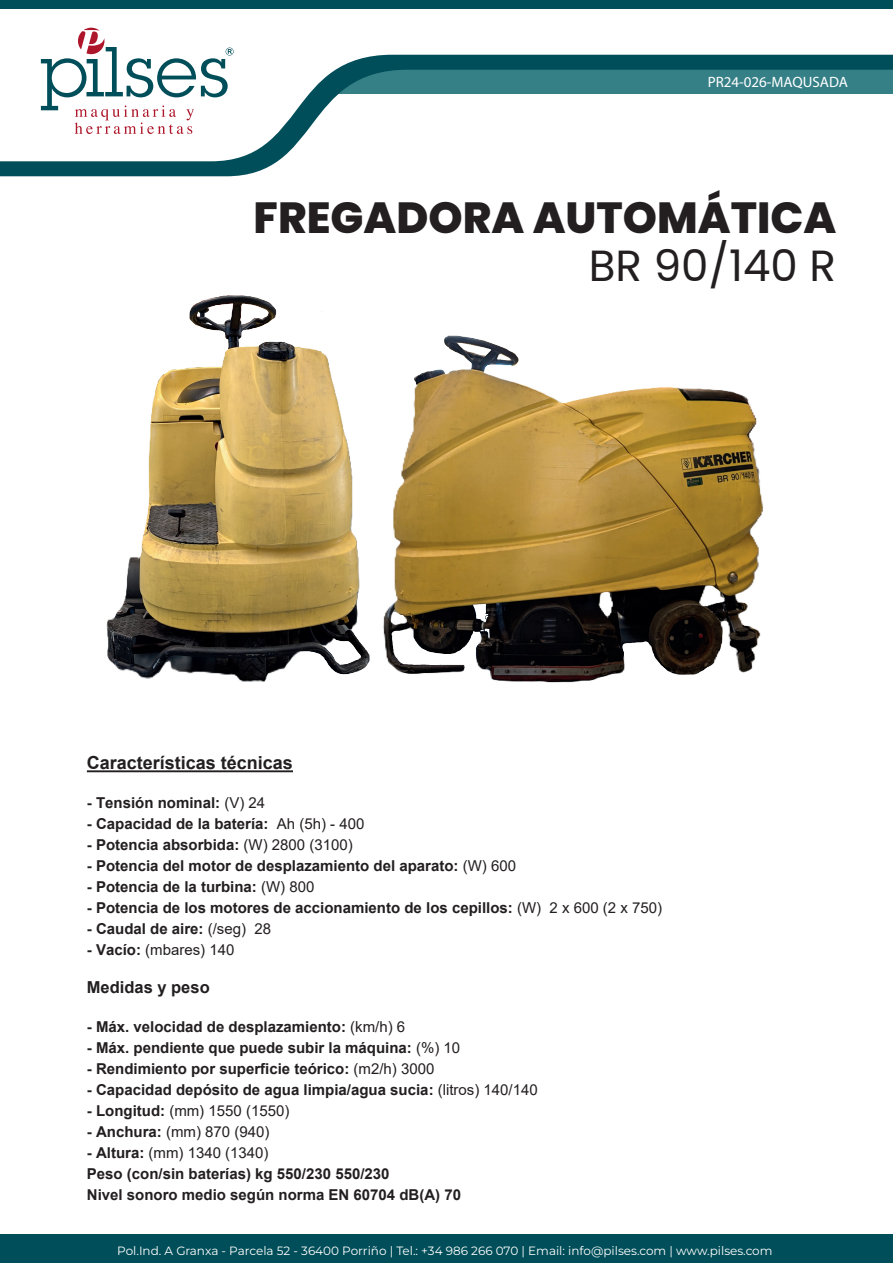
<style>
.page{position:relative;width:893px;height:1263px;background:#fff}
.page>*{position:absolute;margin:0;border:0;box-sizing:border-box;transform-origin:0 0}
.t1{font:800 43.5px "Poppins";color:#231f20}
.t2{font:43.5px "Poppins";color:#231f20}
.t3{font:700 18px "Arial";color:#231f20}
.t4{font:700 16.5px "Arial";color:#231f20}
.t5{font:700 15px/21px "Arial";color:#231f20}
.t6{font:15px "Arial";color:#231f20}
.t7{font:15px "Myriad Pro";color:#fff}
.t8{font:12px "Montserrat";color:#fff}
.s1{font-weight:400}
.s2{font-weight:700}
</style>
<div class="page">
<svg style="left:0;top:161px;width:278px;height:15px;background:#115a64"></svg>
<svg style="left:40px;top:27px;width:853px;height:134px"></svg>
<svg style="left:41px;top:28px;width:193px;height:106px"></svg>
<div style="left:0;top:0;width:893px;height:9px;background:#004e59"></div>
<img style="left:106px;top:295px;width:260px;height:387px">
<img style="left:366px;top:335px;width:397px;height:348px">
<div style="left:0;top:1234px;width:893px;height:29px;background:#004e59"></div>
<hr style="left:87px;top:770px;width:206px;height:2px;background:#231f20">
<p class="t7" style="left:708px;top:73px;width:142px">PR24-026-MAQUSADA</p>
<h1 class="t1" style="left:254px;top:192px;width:584px">FREGADORA AUTOMÁTICA</h1>
<h1 class="t2" style="left:589px;top:240px;width:249px">BR 90/140 R</h1>
<p class="t3" style="left:87px;top:750px;width:208px">Características técnicas</p>
<p class="t5" style="left:87px;top:793px;width:180px">- Tensión nominal: <span class="s1">(V) 24</span></p>
<p class="t5" style="left:87px;top:814px;width:279px">- Capacidad de la batería: <span class="s1">Ah (5h) - 400</span></p>
<p class="t5" style="left:87px;top:835px;width:267px">- Potencia absorbida: <span class="s1">(W) 2800 (3100)</span></p>
<p class="t5" style="left:87px;top:856px;width:431px">- Potencia del motor de desplazamiento del aparato: <span class="s1">(W) 600</span></p>
<p class="t5" style="left:87px;top:877px;width:229px">- Potencia de la turbina: <span class="s1">(W) 800</span></p>
<p class="t5" style="left:87px;top:898px;width:577px">- Potencia de los motores de accionamiento de los cepillos: <span class="s1">(W) 2 x 600 (2 x 750)</span></p>
<p class="t5" style="left:87px;top:919px;width:186px">- Caudal de aire: <span class="s1">(/seg) 28</span></p>
<p class="t6" style="left:87px;top:940px;width:149px"><span class="s2">- Vacío:</span> (mbares) 140</p>
<p class="t4" style="left:87px;top:976px;width:124px">Medidas y peso</p>
<p class="t5" style="left:87px;top:1017px;width:320px">- Máx. velocidad de desplazamiento: <span class="s1">(km/h) 6</span></p>
<p class="t5" style="left:87px;top:1038px;width:375px">- Máx. pendiente que puede subir la máquina: <span class="s1">(%) 10</span></p>
<p class="t5" style="left:87px;top:1059px;width:349px">- Rendimiento por superficie teórico: <span class="s1">(m2/h) 3000</span></p>
<p class="t5" style="left:87px;top:1080px;width:452px">- Capacidad depósito de agua limpia/agua sucia: <span class="s1">(litros) 140/140</span></p>
<p class="t6" style="left:87px;top:1101px;width:204px"><span class="s2">- Longitud:</span> (mm) 1550 (1550)</p>
<p class="t6" style="left:87px;top:1122px;width:184px"><span class="s2">- Anchura:</span> (mm) 870 (940)</p>
<p class="t5" style="left:87px;top:1143px;width:376px">- Altura: <span class="s1">(mm) 1340 (1340)<br></span>Peso (con/sin baterías) kg 550/230 550/230<br>Nivel sonoro medio según norma EN 60704 dB(A) 70</p>
<p class="t8" style="left:117px;top:1243px;width:657px">Pol.Ind. A Granxa - Parcela 52 - 36400 Porriño | Tel.: +34 986 266 070 | Email: info@pilses.com | www.pilses.com</p>
</div>
